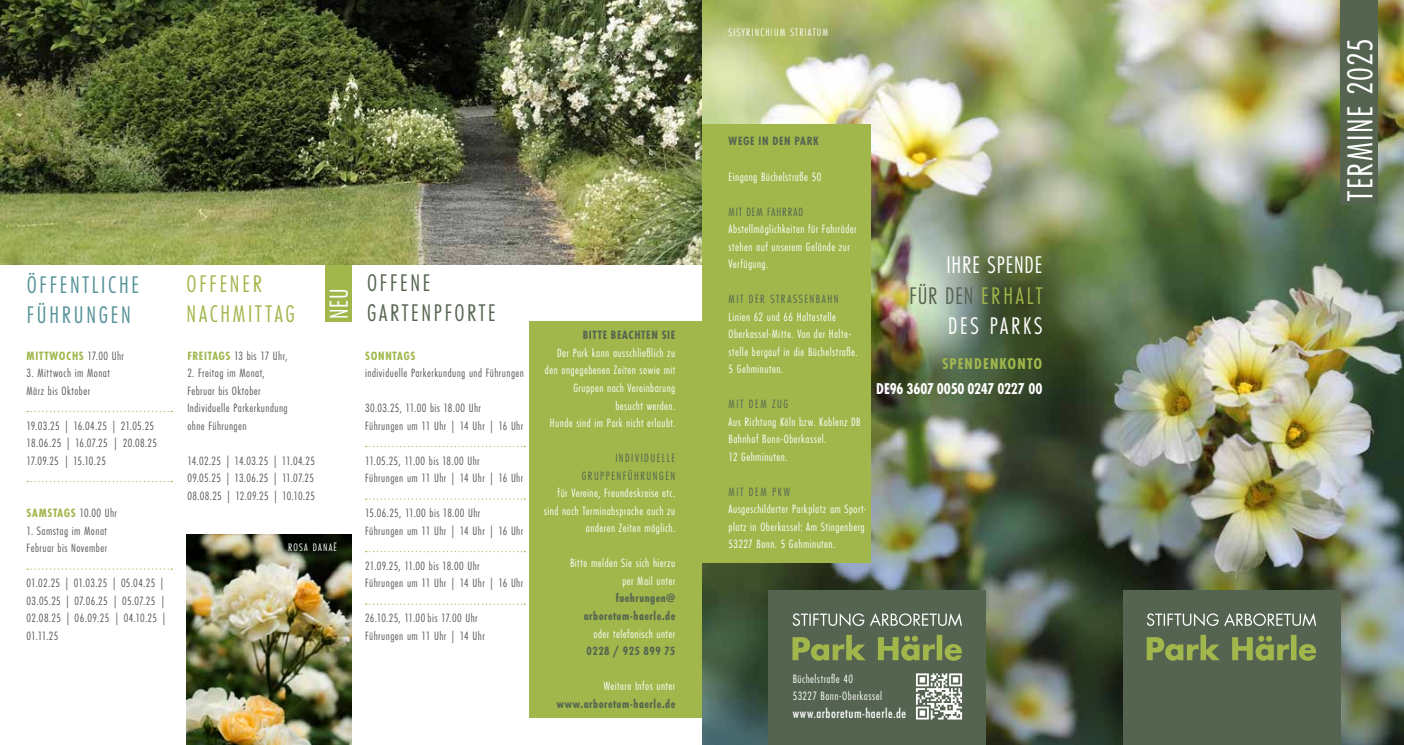
<style>
.page{position:relative;width:1404px;height:745px;background:#fff}
.page>*{position:absolute;margin:0;border:0;box-sizing:border-box;transform-origin:0 0}
.t1{font:37.5px "Futura PT Cond";letter-spacing:.03em;color:#fff}
.t2{font:27px "Futura PT Cond";color:#fff}
.t3{font:25px/30px "Futura PT Cond";letter-spacing:.04em;color:#fff;text-align:right}
.t4{font:25px/30px "Futura PT Cond";letter-spacing:.11em;color:#559399}
.t5{font:25px/30px "Futura PT Cond";letter-spacing:.11em;color:#556450}
.t6{font:25px/30px "Futura PT Cond";letter-spacing:.11em;color:#a1b74c}
.t7{font:700 16.25px "Futura PT Cond";letter-spacing:-.01em;color:#fff}
.t8{font:700 16.25px "Futura PT Cond";letter-spacing:.065em;color:#a1b74c}
.t9{font:12.5px/17.5px "Futura PT Cond";letter-spacing:.03em;color:#565655}
.t10{font:12.5px/17.5px "Futura PT Cond";letter-spacing:.035em;color:#fff}
.t11{font:700 12.5px/17.5px "Futura PT Cond";letter-spacing:.04em;color:#556450;text-align:right}
.t12{font:12.5px/17.5px "Futura PT Cond";letter-spacing:.115em;color:#556450;text-align:right}
.t13{font:700 12.5px "Futura PT Cond";letter-spacing:.05em;color:#a1b74c}
.t14{font:500 condensed 12.5px "Futura";letter-spacing:.035em;color:#fff}
.t15{font:700 12.5px "Futura PT Cond";letter-spacing:.06em;color:#556450}
.t16{font:12.5px "Futura PT Cond";letter-spacing:.07em;color:#556450}
.t17{font:11.25px "Futura PT Cond";letter-spacing:.11em;color:#fff}
.s1{font-weight:400;color:#565655}
.s2{font-weight:700;color:#a1b74c}
.s3{color:#556450}
.s4{color:#a1b74c}
</style>
<div class="page">
<div style="left:325px;top:255px;width:26px;height:66px;background:#a1b74c"></div>
<img style="left:702px;top:0;width:701px;height:744px">
<div style="left:1340px;top:0;width:37px;height:204px;background:#556450"></div>
<div style="left:768px;top:590px;width:217px;height:154px;background:#556450"></div>
<svg style="left:792px;top:613px;width:169px;height:13px"></svg>
<svg style="left:792px;top:634px;width:169px;height:26px"></svg>
<svg style="left:916px;top:673px;width:45px;height:46px"></svg>
<div style="left:1122px;top:590px;width:218px;height:154px;background:#556450"></div>
<svg style="left:1146px;top:613px;width:169px;height:13px"></svg>
<svg style="left:1146px;top:634px;width:169px;height:26px"></svg>
<div style="left:702px;top:125px;width:168px;height:437px;background:#a1b74c"></div>
<img style="left:0;top:0;width:702px;height:264px">
<svg style="left:27px;top:410px;width:145px;height:2px"></svg>
<svg style="left:27px;top:480px;width:145px;height:2px"></svg>
<svg style="left:366px;top:445px;width:159px;height:2px"></svg>
<svg style="left:366px;top:498px;width:159px;height:1px"></svg>
<svg style="left:366px;top:551px;width:159px;height:1px"></svg>
<svg style="left:366px;top:603px;width:159px;height:1px"></svg>
<svg style="left:27px;top:568px;width:145px;height:1px"></svg>
<div style="left:530px;top:321px;width:172px;height:396px;background:#a1b74c"></div>
<img style="left:186px;top:534px;width:165px;height:210px">
<h3 class="t4" style="left:27px;top:269px;width:114px">ÖFFENTLICHE<br>FÜHRUNGEN</h3>
<p class="t13" style="left:27px;top:348px;width:99px">MITTWOCHS <span class="s1">17.00 Uhr</span></p>
<p class="t9" style="left:27px;top:364px;width:85px">3. Mittwoch im Monat<br>März bis Oktober</p>
<p class="t9" style="left:27px;top:416px;width:132px">19.03.25 | 16.04.25 | 21.05.25<br>18.06.25 | 16.07.25 | 20.08.25<br>17.09.25 | 15.10.25</p>
<p class="t13" style="left:27px;top:505px;width:92px">SAMSTAGS <span class="s1">10.00 Uhr</span></p>
<p class="t9" style="left:27px;top:521px;width:82px">1. Samstag im Monat<br>Februar bis November</p>
<p class="t9" style="left:27px;top:574px;width:142px">01.02.25 | 01.03.25 | 05.04.25 |<br>03.05.25 | 07.06.25 | 05.07.25 |<br>02.08.25 | 06.09.25 | 04.10.25 |<br>01.11.25</p>
<h3 class="t6" style="left:186px;top:268px;width:110px">OFFENER<br>NACHMITTAG</h3>
<p class="t9" style="left:187px;top:346px;width:102px"><span class="s2">FREITAGS</span> 13 bis 17 Uhr,</p>
<p class="t9" style="left:187px;top:364px;width:102px">2. Freitag im Monat,<br>Februar bis Oktober<br>Individuelle Parkerkundung ohne Führungen</p>
<p class="t9" style="left:187px;top:451px;width:129px;text-align:justify">14.02.25 | 14.03.25 | 11.04.25<br>09.05.25 | 13.06.25 | 11.07.25<br>08.08.25 | 12.09.25 | 10.10.25</p>
<h2 class="t2" style="left:323px;top:319px;width:32px;rotate:-90deg">NEU</h2>
<p class="t17" style="left:288px;top:540px;width:50px">ROSA DANAË</p>
<h3 class="t5" style="left:367px;top:268px;width:130px">OFFENE<br>GARTENPFORTE</h3>
<p class="t13" style="left:365px;top:348px;width:52px">SONNTAGS</p>
<p class="t9" style="left:365px;top:364px;width:160px">individuelle Parkerkundung und Führungen</p>
<p class="t9" style="left:365px;top:399px;width:159px">30.03.25, 11.00 bis 18.00 Uhr<br>Führungen um 11 Uhr | 14 Uhr | 16 Uhr</p>
<p class="t9" style="left:365px;top:451px;width:159px">11.05.25, 11.00 bis 18.00 Uhr<br>Führungen um 11 Uhr | 14 Uhr | 16 Uhr</p>
<p class="t9" style="left:365px;top:504px;width:159px">15.06.25, 11.00 bis 18.00 Uhr<br>Führungen um 11 Uhr | 14 Uhr | 16 Uhr</p>
<p class="t9" style="left:365px;top:556px;width:159px">21.09.25, 11.00 bis 18.00 Uhr<br>Führungen um 11 Uhr | 14 Uhr | 16 Uhr</p>
<p class="t9" style="left:365px;top:609px;width:121px">26.10.25, 11.00 bis 17.00 Uhr<br>Führungen um 11 Uhr | 14 Uhr</p>
<p class="t15" style="left:582px;top:328px;width:94px">BITTE BEACHTEN SIE</p>
<p class="t10" style="left:545px;top:344px;width:132px;text-align:right">Der Park kann ausschließlich zu den angegebenen Zeiten sowie mit<br>Gruppen nach Vereinbarung besucht werden.<br>Hunde sind im Park nicht erlaubt.</p>
<p class="t12" style="left:582px;top:449px;width:95px">INDIVIDUELLE<br>GRUPPENFÜHRUNGEN</p>
<p class="t10" style="left:544px;top:484px;width:133px;text-align:right">für Vereine, Freundeskreise etc. sind nach Terminabsprache auch zu anderen Zeiten möglich.</p>
<p class="t10" style="left:570px;top:554px;width:107px;text-align:right">Bitte melden Sie sich hierzu per Mail unter</p>
<p class="t11" style="left:583px;top:589px;width:93px">fuehrungen@ arboretum-haerle.de</p>
<p class="t10" style="left:593px;top:624px;width:83px">oder telefonisch unter</p>
<p class="t11" style="left:586px;top:641px;width:90px">0228 / 925 899 75</p>
<p class="t10" style="left:603px;top:676px;width:73px">Weitere Infos unter</p>
<p class="t11" style="left:556px;top:694px;width:120px">www.arboretum-haerle.de</p>
<p class="t17" style="left:728px;top:26px;width:101px">SISYRINCHIUM STRIATUM</p>
<p class="t11" style="left:728px;top:132px;width:92px">WEGE IN DEN PARK</p>
<p class="t10" style="left:728px;top:167px;width:94px">Eingang Büchelstraße 50</p>
<p class="t16" style="left:728px;top:204px;width:76px">MIT DEM FAHRRAD</p>
<p class="t10" style="left:728px;top:220px;width:129px">Abstellmöglichkeiten für Fahrräder stehen auf unserem Gelände zur<br>Verfügung.</p>
<p class="t12" style="left:728px;top:290px;width:111px">MIT DER STRASSENBAHN</p>
<p class="t10" style="left:728px;top:307px;width:131px">Linien 62 und 66 Haltestelle<br>Oberkassel-Mitte. Von der Halte&shy;stelle bergauf in die Büchelstraße.<br>5 Gehminuten.</p>
<p class="t12" style="left:728px;top:395px;width:61px">MIT DEM ZUG</p>
<p class="t10" style="left:728px;top:412px;width:134px">Aus Richtung Köln bzw. Koblenz DB<br>Bahnhof Bonn-Oberkassel.<br>12 Gehminuten.</p>
<p class="t12" style="left:728px;top:482px;width:63px">MIT DEM PKW</p>
<p class="t10" style="left:728px;top:500px;width:140px">Ausgeschilderter Parkplatz am Sport&shy;platz in Oberkassel: Am Stingenberg<br>53227 Bonn. 5 Gehminuten.</p>
<h3 class="t3" style="left:909px;top:250px;width:134px">IHRE SPENDE<br><span class="s3">FÜR DEN</span> <span class="s4">ERHALT<br></span>DES PARKS</h3>
<h3 class="t8" style="left:942px;top:353px;width:102px">SPENDENKONTO</h3>
<h3 class="t7" style="left:876px;top:378px;width:168px">DE96 3607 0050 0247 0227 00</h3>
<p class="t10" style="left:792px;top:669px;width:91px">Büchelstraße 40<br>53227 Bonn-Oberkassel</p>
<p class="t14" style="left:792px;top:705px;width:115px">www.arboretum-haerle.de</p>
<h1 class="t1" style="left:1337px;top:200px;width:164px;rotate:-90deg">TERMINE 2025</h1>
</div>
